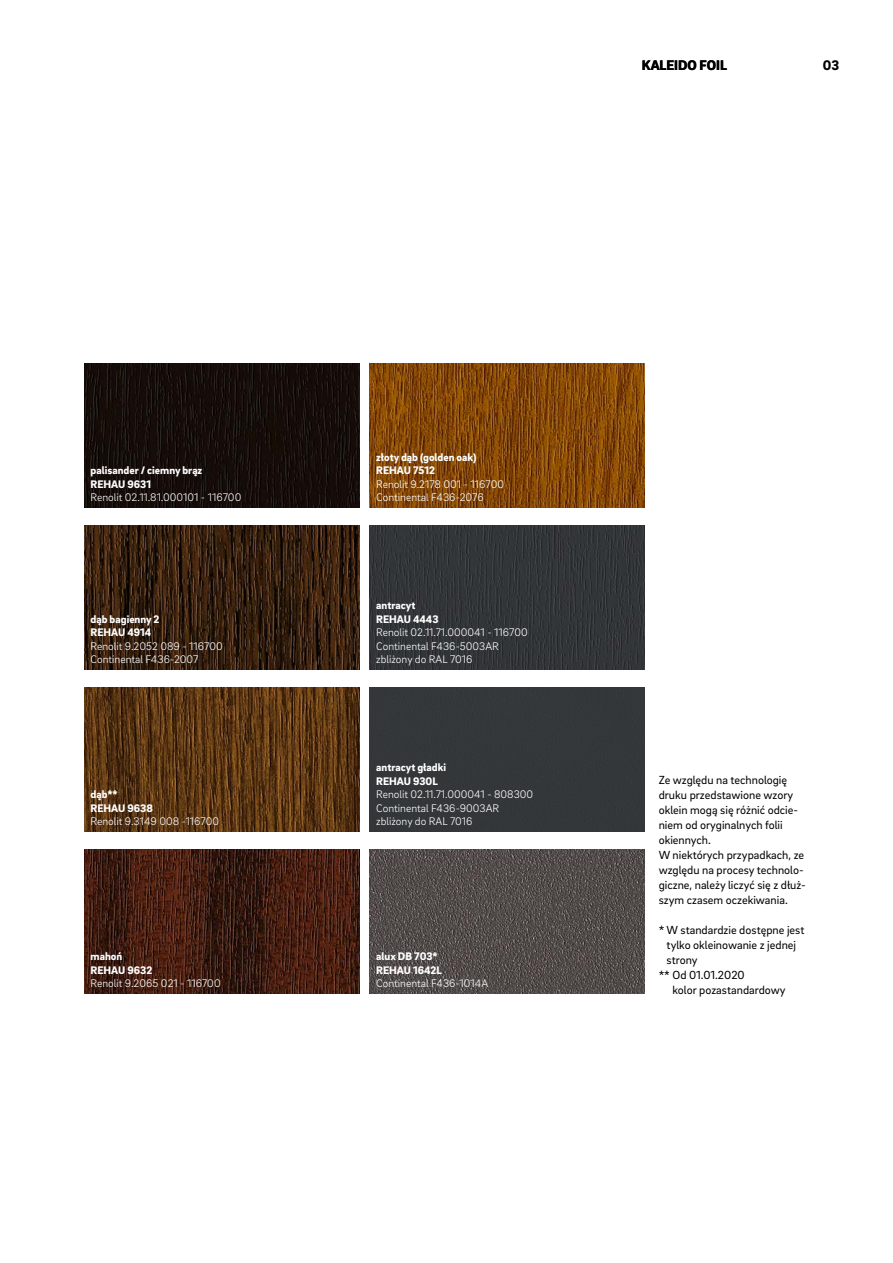
<style>
.page{position:relative;width:893px;height:1263px;background:#fff}
.page>*{position:absolute;margin:0;border:0;box-sizing:border-box;transform-origin:0 0}
.MP__Live_column_titl{font:900 14.25px "Brix Sans";color:#000}
.MP__Page_numbers_-_9{font:900 14.25px "Brix Sans";color:#000}
._42__Info_box_-_body{font:12px/15px "Brix Sans";color:#000}
._70__7_5pt_-_table_c{font:300 11.25px "Brix Sans";color:#fff}
._70__7_5pt_-_table_h{font:900 11.25px "Brix Sans";color:#fff}
</style>
<div class="page">
<img style="left:84px;top:850px;width:275px;height:144px">
<img style="left:370px;top:850px;width:275px;height:144px">
<img style="left:84px;top:688px;width:275px;height:144px">
<img style="left:84px;top:526px;width:275px;height:144px">
<img style="left:370px;top:526px;width:275px;height:144px">
<img style="left:84px;top:364px;width:275px;height:144px">
<img style="left:370px;top:364px;width:275px;height:144px">
<div style="left:370px;top:688px;width:275px;height:144px;background:#343739"></div>
<p class="MP__Live_column_titl" style="left:642px;top:56px;width:87px">KALEIDO FOIL</p>
<p class="MP__Page_numbers_-_9" style="left:823px;top:56px;width:18px">03</p>
<p class="_70__7_5pt_-_table_h" style="left:91px;top:463px;width:113px">palisander / ciemny brąz</p>
<p class="_70__7_5pt_-_table_h" style="left:91px;top:477px;width:62px">REHAU 9631</p>
<p class="_70__7_5pt_-_table_c" style="left:91px;top:490px;width:152px">Renolit 02.11.81.000101 - 116700</p>
<p class="_70__7_5pt_-_table_h" style="left:91px;top:612px;width:70px">dąb bagienny 2</p>
<p class="_70__7_5pt_-_table_h" style="left:91px;top:625px;width:62px">REHAU 4914</p>
<p class="_70__7_5pt_-_table_c" style="left:91px;top:639px;width:134px">Renolit 9.2052 089 - 116700</p>
<p class="_70__7_5pt_-_table_c" style="left:91px;top:652px;width:109px">Continental F436-2007</p>
<p class="_70__7_5pt_-_table_h" style="left:91px;top:787px;width:29px">dąb**</p>
<p class="_70__7_5pt_-_table_h" style="left:91px;top:801px;width:64px">REHAU 9638</p>
<p class="_70__7_5pt_-_table_c" style="left:91px;top:814px;width:130px">Renolit 9.3149 008 -116700</p>
<p class="_70__7_5pt_-_table_h" style="left:91px;top:949px;width:33px">mahoń</p>
<p class="_70__7_5pt_-_table_h" style="left:91px;top:963px;width:63px">REHAU 9632</p>
<p class="_70__7_5pt_-_table_c" style="left:91px;top:976px;width:132px">Renolit 9.2065 021 - 116700</p>
<p class="_70__7_5pt_-_table_h" style="left:376px;top:450px;width:102px">złoty dąb (golden oak)</p>
<p class="_70__7_5pt_-_table_h" style="left:376px;top:463px;width:60px">REHAU 7512</p>
<p class="_70__7_5pt_-_table_c" style="left:376px;top:477px;width:129px">Renolit 9.2178 001 - 116700</p>
<p class="_70__7_5pt_-_table_c" style="left:376px;top:490px;width:109px">Continental F436-2076</p>
<p class="_70__7_5pt_-_table_h" style="left:376px;top:598px;width:41px">antracyt</p>
<p class="_70__7_5pt_-_table_h" style="left:376px;top:612px;width:64px">REHAU 4443</p>
<p class="_70__7_5pt_-_table_c" style="left:376px;top:625px;width:153px">Renolit 02.11.71.000041 - 116700</p>
<p class="_70__7_5pt_-_table_c" style="left:376px;top:639px;width:124px">Continental F436-5003AR</p>
<p class="_70__7_5pt_-_table_c" style="left:376px;top:652px;width:98px">zbliżony do RAL 7016</p>
<p class="_70__7_5pt_-_table_h" style="left:376px;top:760px;width:71px">antracyt gładki</p>
<p class="_70__7_5pt_-_table_h" style="left:376px;top:774px;width:63px">REHAU 930L</p>
<p class="_70__7_5pt_-_table_c" style="left:376px;top:787px;width:159px">Renolit 02.11.71.000041 - 808300</p>
<p class="_70__7_5pt_-_table_c" style="left:376px;top:801px;width:124px">Continental F436-9003AR</p>
<p class="_70__7_5pt_-_table_c" style="left:376px;top:814px;width:98px">zbliżony do RAL 7016</p>
<p class="_70__7_5pt_-_table_h" style="left:376px;top:949px;width:63px">alux DB 703*</p>
<p class="_70__7_5pt_-_table_h" style="left:376px;top:963px;width:67px">REHAU 1642L</p>
<p class="_70__7_5pt_-_table_c" style="left:376px;top:976px;width:113px">Continental F436-1014A</p>
<p class="_42__Info_box_-_body" style="left:659px;top:771px;width:149px">Ze względu na technologię druku przedstawione wzory oklein mogą się różnić odcie&shy;niem od oryginalnych folii okiennych.<br>W niektórych przypadkach, ze względu na procesy technolo&shy;giczne, należy liczyć się z dłuż&shy;szym czasem oczekiwania.</p>
<p class="_42__Info_box_-_body" style="left:667px;top:921px;width:139px;text-indent:-8px">* W standardzie dostępne jest tylko okleinowanie z jednej strony</p>
<p class="_42__Info_box_-_body" style="left:672px;top:966px;width:115px;text-indent:-14px">** Od 01.01.2020<br>kolor pozastandardowy</p>
</div>
